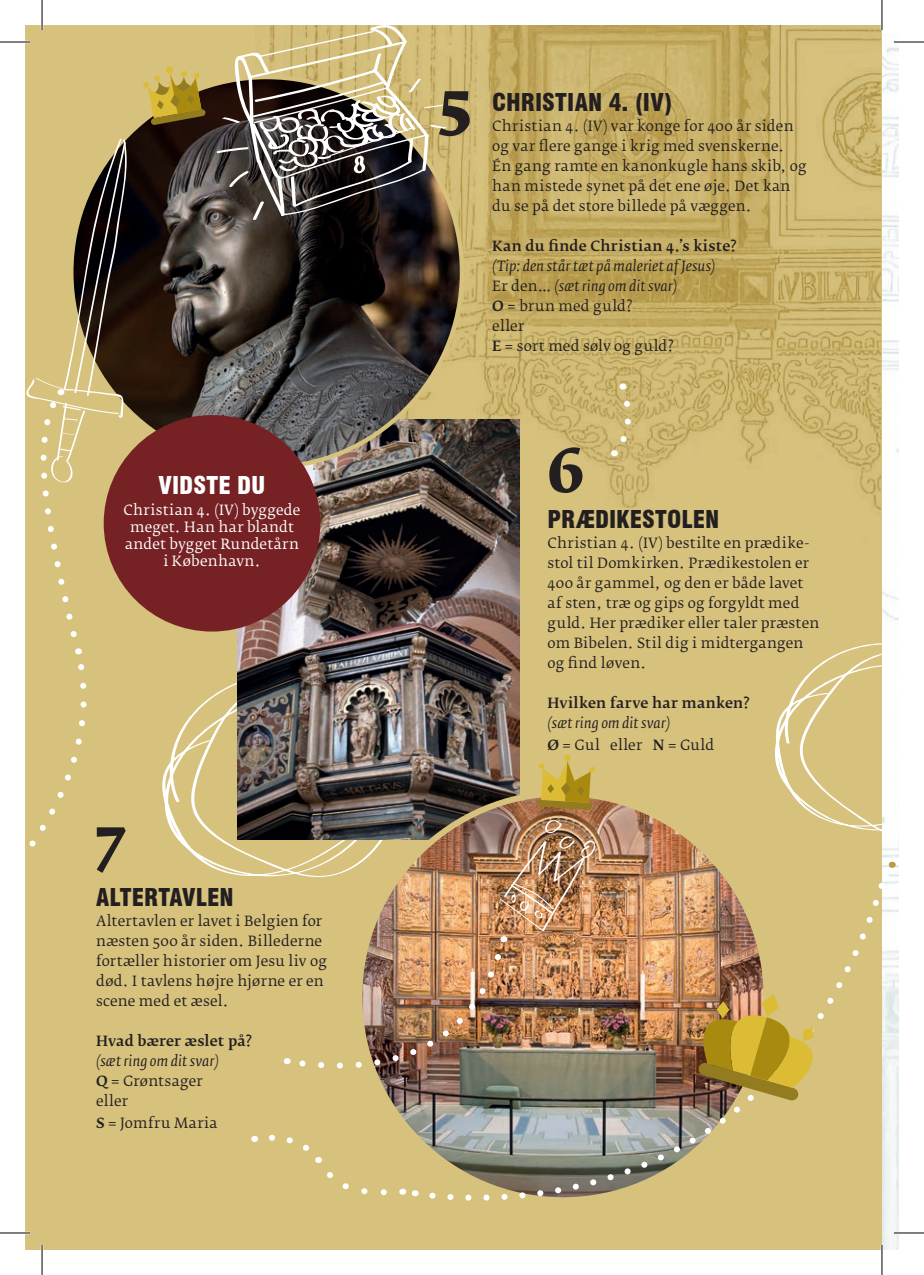
<style>
.page{position:relative;width:924px;height:1275px;background:#fff}
.page>*{position:absolute;margin:0;border:0;box-sizing:border-box;transform-origin:0 0}
.t1{font:700 60px "Fedra Serif B Std";color:#231f20}
.t2{font:900 condensed 24px "Swiss 721 BT";letter-spacing:.005em;color:#231f20}
.t3{font:900 condensed 24px "Swiss 721 BT";letter-spacing:.005em;color:#fff}
.t4{font:14px/20px "Fedra Serif B Std";letter-spacing:.015em;color:#231f20}
.t5{font:italic 14px/20px "Fedra Serif B Std";letter-spacing:.02em;color:#231f20}
.t6{font:14px/16.8px "Fedra Serif B Std";letter-spacing:.015em;color:#fff;text-align:center}
.t7{font:500 14px "Fedra Serif B Std";letter-spacing:.015em;color:#231f20}
.s1{font-weight:500;font-style:normal}
.s2{font-style:normal}
.s3{font-weight:500}
</style>
<div class="page">
<img style="left:881px;top:34px;width:17px;height:1216px">
<div style="left:25px;top:25px;width:856px;height:1225px;background:#d6c17d"></div>
<svg style="left:162px;top:682px;width:244px;height:195px"></svg>
<img style="left:398px;top:25px;width:482px;height:546px">
<img style="left:237px;top:420px;width:282px;height:419px">
<img style="left:71px;top:77px;width:391px;height:390px;border-radius:195px">
<img style="left:359px;top:793px;width:407px;height:407px;border-radius:203px">
<svg style="left:269px;top:1134px;width:134px;height:62px"></svg>
<div style="left:166px;top:67px;width:7px;height:7px;background:#dcbc34;border-radius:50%"></div>
<svg style="left:143px;top:71px;width:63px;height:54px"></svg>
<div style="left:564px;top:754px;width:6px;height:7px;background:#dcbc34;border-radius:50%"></div>
<svg style="left:537px;top:761px;width:58px;height:48px"></svg>
<div style="left:104px;top:415px;width:216px;height:216px;background:#762224;border-radius:50%"></div>
<svg style="left:29px;top:648px;width:58px;height:199px"></svg>
<svg style="left:611px;top:397px;width:20px;height:59px"></svg>
<img style="left:286px;top:949px;width:139px;height:123px">
<img style="left:499px;top:819px;width:97px;height:57px">
<svg style="left:26px;top:138px;width:103px;height:499px"></svg>
<svg style="left:216px;top:25px;width:231px;height:195px"></svg>
<img style="left:425px;top:876px;width:464px;height:332px">
<svg style="left:864px;top:138px;width:34px;height:329px"></svg>
<img style="left:686px;top:994px;width:153px;height:107px">
<svg style="left:764px;top:475px;width:134px;height:403px"></svg>
<hr style="left:0;top:41px;width:30px;height:2px;background:#fff">
<hr style="left:893px;top:41px;width:30px;height:2px;background:#fff">
<hr style="left:0;top:1231px;width:30px;height:3px;background:#fff">
<hr style="left:893px;top:1231px;width:30px;height:3px;background:#fff">
<hr style="left:41px;top:0;width:2px;height:30px;background:#fff">
<hr style="left:41px;top:1245px;width:2px;height:30px;background:#fff">
<hr style="left:880px;top:0;width:2px;height:30px;background:#fff">
<hr style="left:880px;top:1245px;width:2px;height:30px;background:#fff">
<hr style="left:0;top:42px;width:30px;height:1px;background:#000">
<hr style="left:893px;top:42px;width:30px;height:1px;background:#000">
<hr style="left:0;top:1232px;width:30px;height:1px;background:#000">
<hr style="left:893px;top:1232px;width:30px;height:1px;background:#000">
<hr style="left:42px;top:0;width:1px;height:30px;background:#000">
<hr style="left:42px;top:1245px;width:1px;height:30px;background:#000">
<hr style="left:881px;top:0;width:1px;height:30px;background:#000">
<hr style="left:881px;top:1245px;width:1px;height:30px;background:#000">
<h2 class="t3" style="left:158px;top:470px;width:108px">VIDSTE DU</h2>
<p class="t6" style="left:123px;top:502px;width:178px">Christian 4. (IV) byggede meget. Han har blandt andet bygget Rundetårn i København.</p>
<h1 class="t1" style="left:96px;top:804px;width:32px">7</h1>
<h2 class="t2" style="left:96px;top:882px;width:139px">ALTERTAVLEN</h2>
<p class="t4" style="left:96px;top:911px;width:232px">Altertavlen er lavet i Belgien for næsten 500 år siden. Billederne fortæller historier om Jesu liv og død. I tavlens højre hjørne er en scene med et æsel.</p>
<p class="t7" style="left:96px;top:1033px;width:157px">Hvad bærer æslet på?</p>
<p class="t5" style="left:96px;top:1051px;width:124px">(sæt ring om dit svar)<br><span class="s1">Q</span> <span class="s2">= Grøntsager eller</span></p>
<p class="t4" style="left:96px;top:1112px;width:123px"><span class="s3">S</span> = Jomfru Maria</p>
<h1 class="t1" style="left:438px;top:68px;width:35px">5</h1>
<h2 class="t2" style="left:492px;top:88px;width:182px">CHRISTIAN 4. (IV)</h2>
<p class="t4" style="left:492px;top:116px;width:316px">Christian 4. (IV) var konge for 400 år siden og var flere gange i krig med svenskerne.<br>Én gang ramte en kanonkugle hans skib, og han mistede synet på det ene øje. Det kan du se på det store billede på væggen.</p>
<p class="t7" style="left:492px;top:238px;width:246px">Kan du finde Christian 4.’s kiste?</p>
<p class="t5" style="left:492px;top:257px;width:224px">(Tip: den står tæt på maleriet af Jesus)<br><span class="s2">Er den…</span> (sæt ring om dit svar)<br><span class="s1">O</span> <span class="s2">= brun med guld?<br>eller<br></span><span class="s1">E</span> <span class="s2">= sort med sølv og guld?</span></p>
<h1 class="t1" style="left:547px;top:437px;width:38px">6</h1>
<h2 class="t2" style="left:547px;top:505px;width:173px">PRÆDIKESTOLEN</h2>
<p class="t4" style="left:547px;top:533px;width:273px">Christian 4. (IV) bestilte en prædike&shy;stol til Domkirken. Prædikestolen er 400 år gammel, og den er både lavet af sten, træ og gips og forgyldt med guld. Her prædiker eller taler præsten om Bibelen. Stil dig i midtergangen og find løven.</p>
<p class="t7" style="left:547px;top:695px;width:203px">Hvilken farve har manken?</p>
<p class="t5" style="left:547px;top:712px;width:168px;line-height:21.6px">(sæt ring om dit svar)<br><span class="s1">Ø</span> <span class="s2">= Gul eller</span> <span class="s1">N</span> <span class="s2">= Guld</span></p>
</div>
